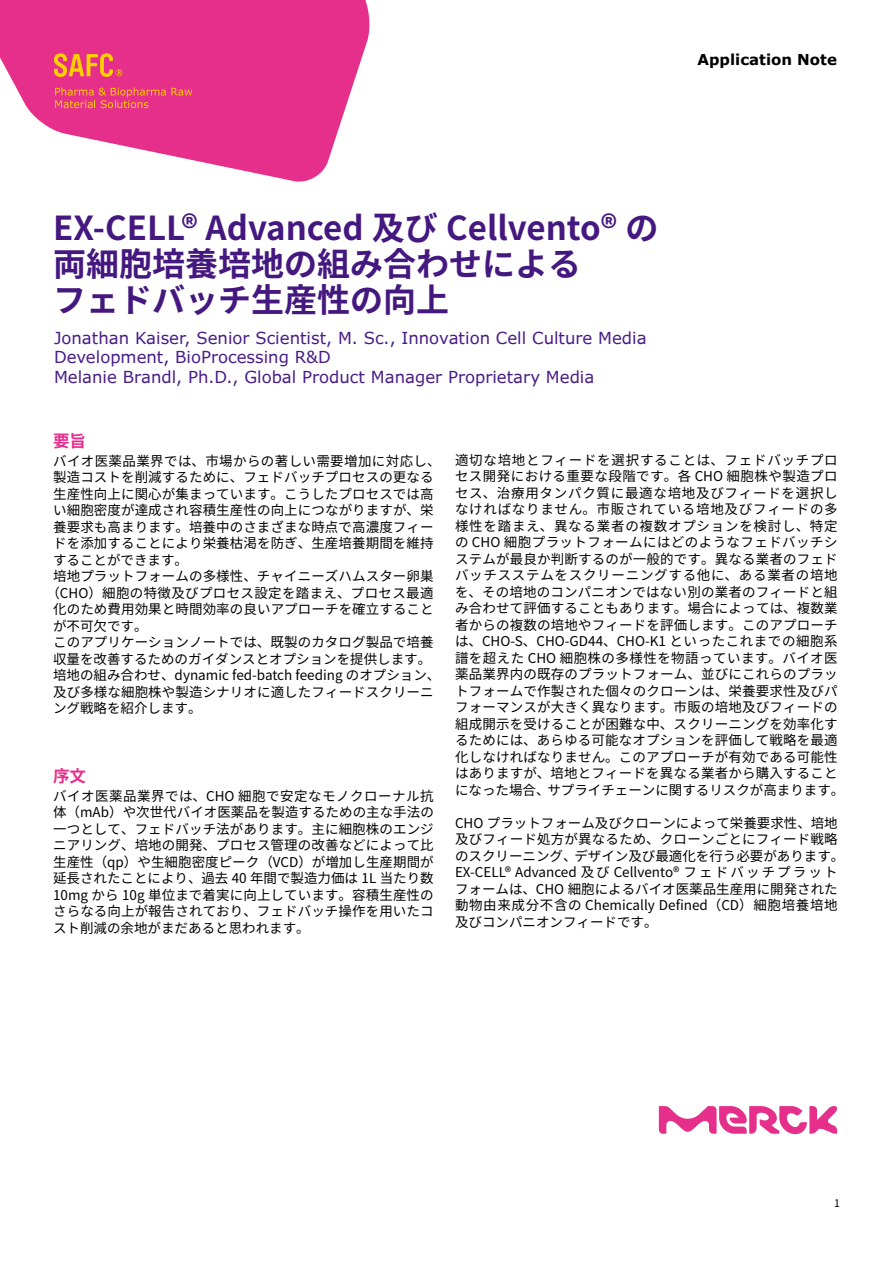
<style>
.page{position:relative;width:893px;height:1263px;background:#fff}
.page>*{position:absolute;margin:0;border:0;box-sizing:border-box;transform-origin:0 0}
.t1{font:600 33px/36px "Verdana Pro";color:#491d87}
.t2{font:700 33px/36px "Noto Sans JP";color:#44187f}
.t3{font:16.5px/19.5px "Verdana Pro";color:#491d87}
.t4{font:700 16.5px "Noto Sans JP";color:#e62e8b}
.t5{font:700 15px "Verdana Pro";color:#000}
.t6{font:13.5px/16.5px "Noto Sans JP";letter-spacing:.015em;color:#000}
.t7{font:10.5px "Noto Sans JP";color:#000}
</style>
<div class="page">
<svg style="left:0;top:0;width:370px;height:182px;fill:#e62f8b"></svg>
<svg style="left:54px;top:53px;width:69px;height:24px;background:#ef6f53"></svg>
<svg style="left:55px;top:87px;width:137px;height:21px;background:#e94b71"></svg>
<svg style="left:659px;top:1106px;width:178px;height:28px"></svg>
<p class="t5" style="left:697px;top:50px;width:141px">Application Note</p>
<h1 class="t2" style="left:53px;top:211px;width:607px">EX-CELL® Advanced 及び Cellvento® の両細胞培養培地の組み合わせによる<br>フェドバッチ生産性の向上</h1>
<h1 class="t1" style="left:54px;top:208px;width:725px">Improving fed-batch yields by combining<br>EX-CELL<sup>®</sup> Advanced and Cellvento<sup>®<br></sup>cell culture media portfolios</h1>
<p class="t3" style="left:54px;top:328px;width:594px">Jonathan Kaiser, Senior Scientist, M. Sc., Innovation Cell Culture Media<br>Development, BioProcessing R&amp;D<br>Melanie Brandl, Ph.D., Global Product Manager Proprietary Media</p>
<p class="t4" style="left:53px;top:432px;width:34px">要旨</p>
<p class="t6" style="left:53px;top:453px;width:389px">バイオ医薬品業界では、市場からの著しい需要増加に対応し、</p>
<p class="t6" style="left:53px;top:469px;width:382px">製造コストを削減するために、フェドバッチプロセスの更なる</p>
<p class="t6" style="left:53px;top:486px;width:382px">生産性向上に関心が集まっています。こうしたプロセスでは高</p>
<p class="t6" style="left:53px;top:502px;width:382px">い細胞密度が達成され容積生産性の向上につながりますが、栄</p>
<p class="t6" style="left:53px;top:519px;width:382px">養要求も高まります。培養中のさまざまな時点で高濃度フィー</p>
<p class="t6" style="left:53px;top:535px;width:382px">ドを添加することにより栄養枯渇を防ぎ、生産培養期間を維持</p>
<p class="t6" style="left:53px;top:552px;width:137px">することができます。</p>
<p class="t6" style="left:53px;top:568px;width:382px">培地プラットフォームの多様性、チャイニーズハムスター卵巣</p>
<p class="t6" style="left:46px;top:585px;width:389px">（CHO）細胞の特徴及びプロセス設定を踏まえ、プロセス最適</p>
<p class="t6" style="left:53px;top:601px;width:382px">化のため費用効果と時間効率の良いアプローチを確立すること</p>
<p class="t6" style="left:53px;top:618px;width:96px">が不可欠です。</p>
<p class="t6" style="left:53px;top:634px;width:382px">このアプリケーションノートでは、既製のカタログ製品で培養</p>
<p class="t6" style="left:53px;top:651px;width:380px">収量を改善するためのガイダンスとオプションを提供します。</p>
<p class="t6" style="left:53px;top:667px;width:389px">培地の組み合わせ、dynamic fed-batch feeding のオプション、</p>
<p class="t6" style="left:53px;top:684px;width:382px">及び多様な細胞株や製造シナリオに適したフィードスクリーニ</p>
<p class="t6" style="left:53px;top:700px;width:150px">ング戦略を紹介します。</p>
<p class="t4" style="left:53px;top:767px;width:34px">序文</p>
<p class="t6" style="left:53px;top:788px;width:382px;text-align:justify">バイオ医薬品業界では、CHO 細胞で安定なモノクローナル抗体（mAb）や次世代バイオ医薬品を製造するための主な手法の一つとして、フェドバッチ法があります。主に細胞株のエンジニアリング、培地の開発、プロセス管理の改善などによって比生産性（qp）や生細胞密度ピーク（VCD）が増加し生産期間が延長されたことにより、過去 40 年間で製造力価は 1L 当たり数10mg から 10g 単位まで着実に向上しています。容積生産性のさらなる向上が報告されており、フェドバッチ操作を用いたコスト削減の余地がまだあると思われます。</p>
<p class="t6" style="left:455px;top:452px;width:391px">適切な培地とフィードを選択することは、フェドバッチプロセス開発における重要な段階です。各 CHO 細胞株や製造プロセス、治療用タンパク質に最適な培地及びフィードを選択しなければなりません。市販されている培地及びフィードの多様性を踏まえ、異なる業者の複数オプションを検討し、特定の CHO 細胞プラットフォームにはどのようなフェドバッチシステムが最良か判断するのが一般的です。異なる業者のフェドバッチスステムをスクリーニングする他に、ある業者の培地を、その培地のコンパニオンではない別の業者のフィードと組み合わせて評価することもあります。場合によっては、複数業者からの複数の培地やフィードを評価します。このアプローチは、CHO-S、CHO-GD44、CHO-K1 といったこれまでの細胞系譜を超えた CHO 細胞株の多様性を物語っています。バイオ医薬品業界内の既存のプラットフォーム、並びにこれらのプラットフォームで作製された個々のクローンは、栄養要求性及びパフォーマンスが大きく異なります。市販の培地及びフィードの組成開示を受けることが困難な中、スクリーニングを効率化するためには、あらゆる可能なオプションを評価して戦略を最適化しなければなりません。このアプローチが有効である可能性はありますが、培地とフィードを異なる業者から購入することになった場合、サプライチェーンに関するリスクが高まります。</p>
<p class="t6" style="left:455px;top:815px;width:391px">CHO プラットフォーム及びクローンによって栄養要求性、培地及びフィード処方が異なるため、クローンごとにフィード戦略のスクリーニング、デザイン及び最適化を行う必要があります。EX-CELL® Advanced 及び Cellvento® フェドバッチプラットフォームは、CHO 細胞によるバイオ医薬品生産用に開発された動物由来成分不含の Chemically Defined（CD）細胞培養培地及びコンパニオンフィードです。</p>
<p class="t7" style="left:834px;top:1197px;width:7px">1</p>
</div>
